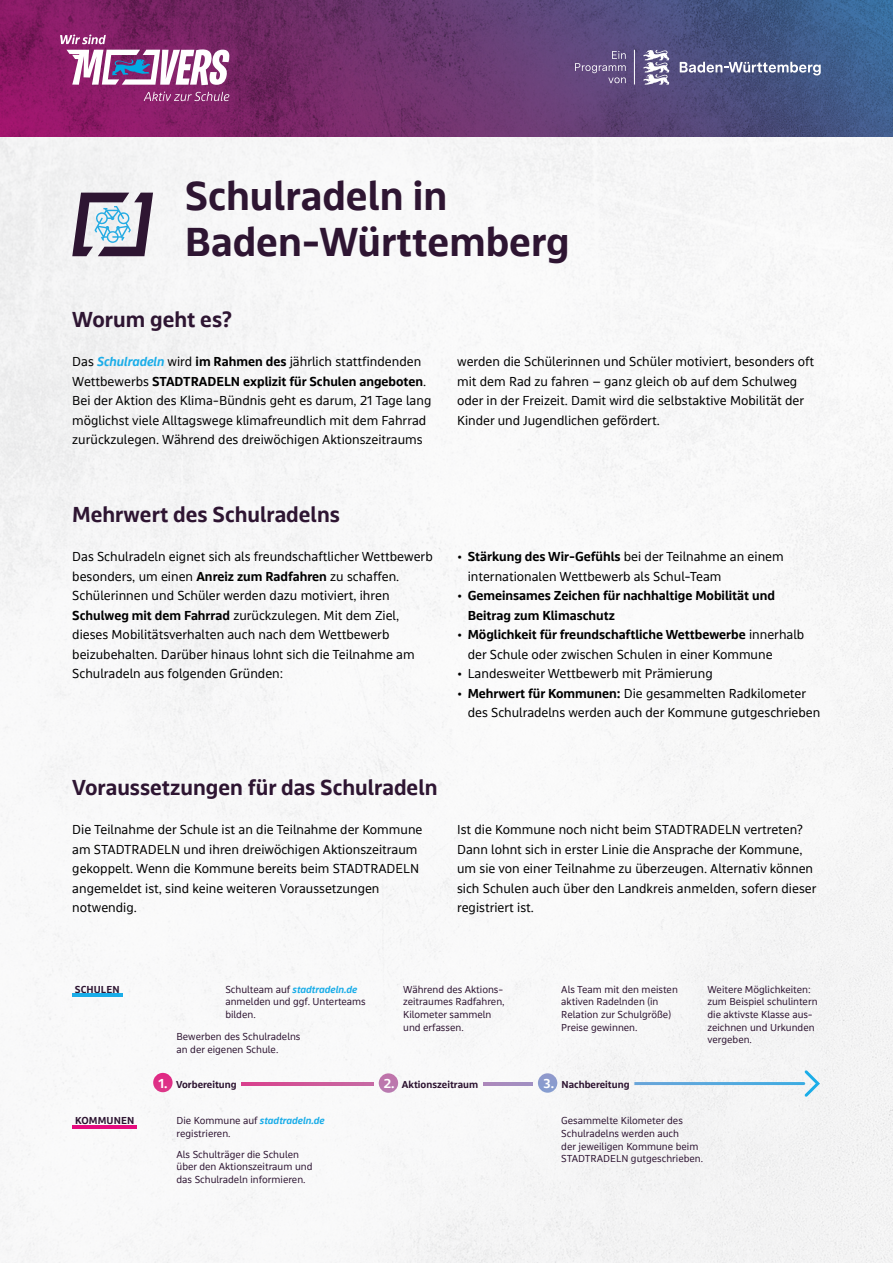
<style>
.page{position:relative;width:893px;height:1263px;background:#fff}
.page>*{position:absolute;margin:0;border:0;box-sizing:border-box;transform-origin:0 0}
.H1_-_Headline{font:700 42px/46.2px "bwegt Text";color:#2e1532}
.H2_-_Zwischenüberschrift{font:700 22.5px "bwegt Text";color:#2e1532}
.P_-_Fließtext{font:13.5px/19.5px "bwegt Text";color:#000}
.t1{font:700 13.5px/19.5px "bwegt Text";color:#000}
.P_-_Fließtext-2{font:10.5px/12.6px "bwegt Text";color:#2e1532}
.t2{font:700 10.5px "bwegt Text";color:#2e1532}
.s1{font-family:"bwegt Display";font-weight:700;font-style:italic;color:#1bade8}
.s2{font-weight:700}
.s3{font-weight:400}
.s4{font-size:13.5px;color:#fff}
</style>
<div class="page">
<img style="left:0;top:136px;width:893px;height:1127px">
<hr style="left:72px;top:994px;width:50px;height:3px;background:#1bade8">
<svg style="left:379px;top:1073px;width:19px;height:20px"></svg>
<svg style="left:538px;top:1073px;width:19px;height:20px"></svg>
<svg style="left:153px;top:1073px;width:20px;height:19px"></svg>
<svg style="left:241px;top:1082px;width:132px;height:3px"></svg>
<hr style="left:483px;top:1082px;width:49px;height:3px;background:#a68cbe">
<hr style="left:72px;top:1125px;width:64px;height:3px;background:#e50b7e">
<svg style="left:634px;top:1070px;width:186px;height:27px"></svg>
<svg style="left:72px;top:193px;width:81px;height:63px"></svg>
<img style="left:0;top:0;width:893px;height:136px">
<svg style="left:144px;top:92px;width:85px;height:9px"></svg>
<svg style="left:60px;top:35px;width:171px;height:50px"></svg>
<hr style="left:634px;top:50px;width:1px;height:35px;background:#fff">
<svg style="left:680px;top:62px;width:141px;height:14px"></svg>
<svg style="left:643px;top:50px;width:26px;height:35px"></svg>
<svg style="left:575px;top:51px;width:51px;height:32px;background:#705b8b"></svg>
<h1 class="H1_-_Headline" style="left:185px;top:174px;width:387px">Schulradeln in<br>Baden-Württemberg</h1>
<h2 class="H2_-_Zwischenüberschrift" style="left:72px;top:306px;width:161px">Worum geht es?</h2>
<p class="P_-_Fließtext" style="left:72px;top:352px;width:361px">Das <span class="s1">Schulradeln</span> wird <span class="s2">im Rahmen des</span> jährlich stattfindenden Wettbewerbs <span class="s2">STADTRADELN explizit für Schulen angeboten</span>.<br>Bei der Aktion des Klima-Bündnis geht es darum, 21 Tage lang möglichst viele Alltagswege klimafreundlich mit dem Fahrrad zurückzulegen. Während des dreiwöchigen Aktionszeitraums</p>
<p class="P_-_Fließtext" style="left:457px;top:352px;width:359px">werden die Schülerinnen und Schüler motiviert, besonders oft mit dem Rad zu fahren – ganz gleich ob auf dem Schulweg oder in der Freizeit. Damit wird die selbstaktive Mobilität der Kinder und Jugendlichen gefördert.</p>
<h2 class="H2_-_Zwischenüberschrift" style="left:72px;top:501px;width:269px">Mehrwert des Schulradelns</h2>
<p class="P_-_Fließtext" style="left:72px;top:547px;width:362px">Das Schulradeln eignet sich als freundschaftlicher Wettbewerb besonders, um einen <span class="s2">Anreiz zum Radfahren</span> zu schaffen.<br>Schülerinnen und Schüler werden dazu motiviert, ihren <span class="s2">Schulweg mit dem Fahrrad</span> zurückzulegen. Mit dem Ziel, dieses Mobilitätsverhalten auch nach dem Wettbewerb beizubehalten. Darüber hinaus lohnt sich die Teilnahme am Schulradeln aus folgenden Gründen:</p>
<p class="P_-_Fließtext" style="left:468px;top:547px;width:318px;text-indent:-11px">• <span class="s2">Stärkung des Wir-Gefühls</span> bei der Teilnahme an einem internationalen Wettbewerb als Schul-Team</p>
<p class="t1" style="left:468px;top:586px;width:309px;text-indent:-11px"><span class="s3">•</span> Gemeinsames Zeichen für nachhaltige Mobilität und<br>Beitrag zum Klimaschutz</p>
<p class="P_-_Fließtext" style="left:468px;top:625px;width:338px;text-indent:-11px">• <span class="s2">Möglichkeit für freundschaftliche Wettbewerbe</span> innerhalb der Schule oder zwischen Schulen in einer Kommune</p>
<p class="P_-_Fließtext" style="left:457px;top:664px;width:257px">• Landesweiter Wettbewerb mit Prämierung</p>
<p class="P_-_Fließtext" style="left:468px;top:684px;width:354px;text-indent:-11px">• <span class="s2">Mehrwert für Kommunen:</span> Die gesammelten Radkilometer des Schulradelns werden auch der Kommune gutgeschrieben</p>
<h2 class="H2_-_Zwischenüberschrift" style="left:72px;top:774px;width:367px">Voraussetzungen für das Schulradeln</h2>
<p class="P_-_Fließtext" style="left:72px;top:820px;width:352px">Die Teilnahme der Schule ist an die Teilnahme der Kommune am STADTRADELN und ihren dreiwöchigen Aktionszeitraum gekoppelt. Wenn die Kommune bereits beim STADTRADELN angemeldet ist, sind keine weiteren Voraussetzungen notwendig.</p>
<p class="P_-_Fließtext" style="left:457px;top:820px;width:361px">Ist die Kommune noch nicht beim STADTRADELN vertreten?<br>Dann lohnt sich in erster Linie die Ansprache der Kommune, um sie von einer Teilnahme zu überzeugen. Alternativ können sich Schulen auch über den Landkreis anmelden, sofern dieser registriert ist.</p>
<h3 class="t2" style="left:75px;top:983px;width:46px">SCHULEN</h3>
<p class="P_-_Fließtext-2" style="left:403px;top:983px;width:103px">Während des Aktions&shy;zeitraumes Radfahren,<br>Kilometer sammeln und erfassen.</p>
<p class="P_-_Fließtext-2" style="left:225px;top:983px;width:142px">Schulteam auf <span class="s1">stadtradeln.de </span>anmelden und ggf. Unterteams bilden.</p>
<p class="P_-_Fließtext-2" style="left:176px;top:1031px;width:125px">Bewerben des Schulradelns an der eigenen Schule.</p>
<p class="P_-_Fließtext-2" style="left:561px;top:983px;width:118px">Als Team mit den meisten aktiven Radelnden (in<br>Relation zur Schulgröße)<br>Preise gewinnen.</p>
<p class="P_-_Fließtext-2" style="left:707px;top:983px;width:112px">Weitere Möglichkeiten: zum Beispiel schulintern die aktivste Klasse aus&shy;zeichnen und Urkunden vergeben.</p>
<h4 class="t2" style="left:158px;top:1078px;width:80px"><span class="s4">1.</span> Vorbereitung</h4>
<h4 class="t2" style="left:384px;top:1078px;width:96px"><span class="s4">2.</span> Aktionszeitraum</h4>
<h4 class="t2" style="left:544px;top:1078px;width:87px"><span class="s4">3.</span> Nachbereitung</h4>
<h4 class="t2" style="left:410px;top:1078px;width:96px"><span class="s4">2.</span> Aktionszeitraum</h4>
<h3 class="t2" style="left:75px;top:1115px;width:61px">KOMMUNEN</h3>
<p class="P_-_Fließtext-2" style="left:176px;top:1115px;width:150px">Die Kommune auf <span class="s1">stadtradeln.de </span>registrieren.</p>
<p class="P_-_Fließtext-2" style="left:561px;top:1115px;width:143px">Gesammelte Kilometer des<br>Schulradelns werden auch<br>der jeweiligen Kommune beim<br>STADTRADELN gutgeschrieben.</p>
<p class="P_-_Fließtext-2" style="left:176px;top:1148px;width:137px">Als Schulträger die Schulen über den Aktionszeitraum und das Schulradeln informieren.</p>
</div>
